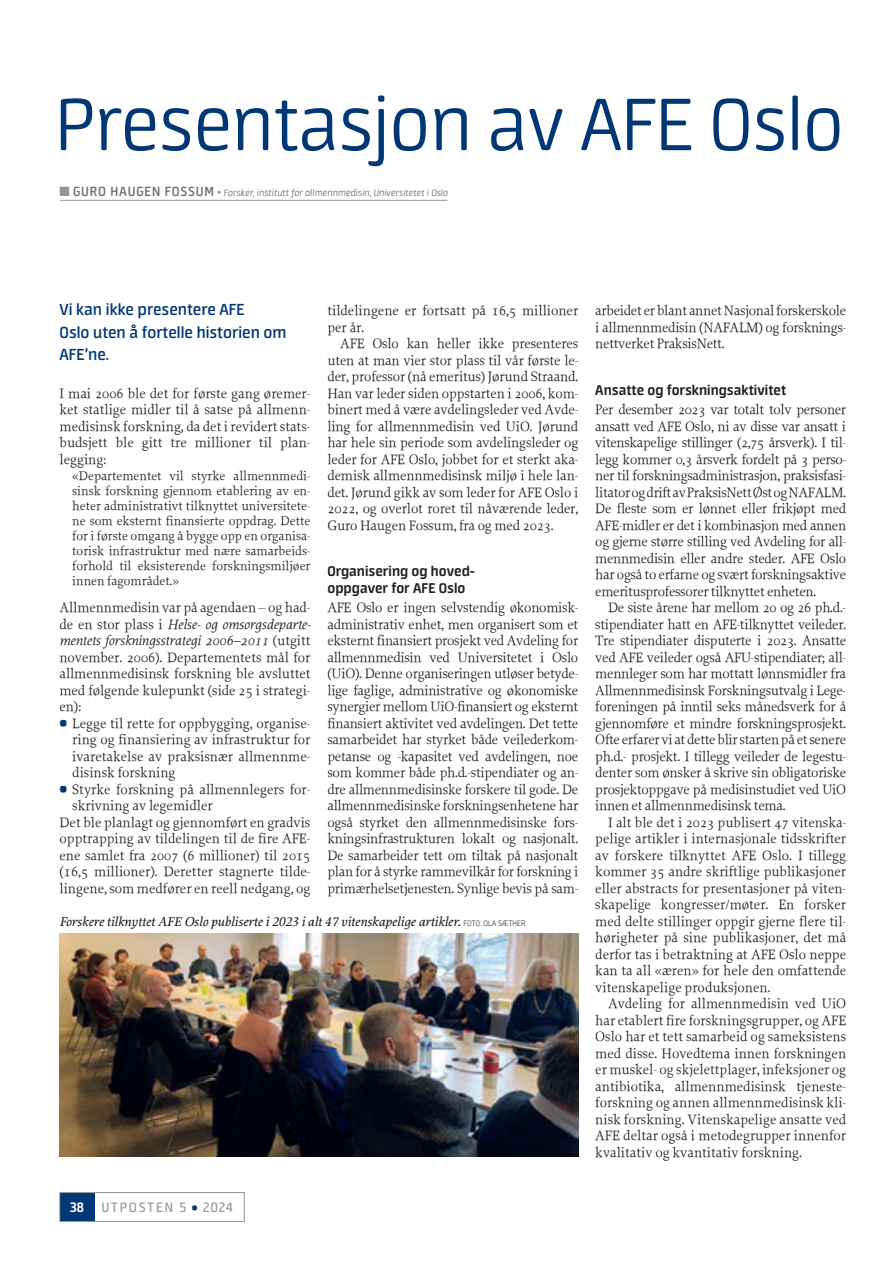
<style>
.page{position:relative;width:893px;height:1263px;background:#fff}
.page>*{position:absolute;margin:0;border:0;box-sizing:border-box;transform-origin:0 0}
.t1{font:300 84px "Neuron";letter-spacing:-.01em;color:#013775}
.t2{font:600 18px/22.5px "Neuron";color:#013775}
.t3{font:700 15.75px/16.5px "Neuron";color:#231f20}
.t4{font:15.3px "Neuron";letter-spacing:.115em;color:#939598}
.t5{font:14.25px/16.5px "Proforma";color:#231f20;text-align:justify}
.t6{font:italic 500 13.5px "Proforma";color:#231f20}
.t7{font:13.2px/15px "Proforma";color:#231f20;text-align:justify}
.t8{font:italic 300 10.5px "Neuron";color:#6c6d70}
.s1{color:#939598}
.s2{font-weight:600;font-style:normal;font-size:15px}
.s3{font-style:normal;font-size:13.5px;color:#939598}
.s4{font-style:italic}
.s5{font-family:"Neuron";font-weight:800;font-size:21.75px;color:#013775}
.s6{font-family:"Neuron";font-weight:200;font-style:normal;font-size:9px}
.s7{font-weight:700;color:#fff}
.s8{font-weight:900;color:#013775}
</style>
<div class="page">
<div style="left:60px;top:1192px;width:35px;height:29px;background:#013775"></div>
<div style="left:60px;top:1192px;width:184px;height:30px;border:1px solid #939598"></div>
<hr style="left:60px;top:200px;width:387px;height:1px;background:#939598">
<img style="left:60px;top:933px;width:518px;height:224px">
<h1 class="t1" style="left:55px;top:79px;width:790px">Presentasjon av AFE Oslo</h1>
<p class="t8" style="left:60px;top:187px;width:390px"><span class="s1">■</span> <span class="s2">GURO HAUGEN FOSSUM</span> <span class="s3">•</span> Forsker, institutt for allmennmedisin, Universitetet i Oslo</p>
<p class="t2" style="left:60px;top:298px;width:229px">Vi kan ikke presentere AFE<br>Oslo uten å fortelle historien om<br>AFE’ne.</p>
<p class="t5" style="left:60px;top:385px;width:252px">I mai 2006 ble det for første gang øremer&shy;ket statlige midler til å satse på allmenn&shy;medisinsk forskning, da det i revidert stats&shy;budsjett ble gitt tre millioner til plan&shy;legging:</p>
<p class="t7" style="left:72px;top:468px;width:240px">«Departementet vil styrke allmennmedi&shy;sinsk forskning gjennom etablering av en&shy;heter administrativt tilknyttet universitete&shy;ne som eksternt finansierte oppdrag. Dette for i første omgang å bygge opp en organisa&shy;torisk infrastruktur med nære samarbeids&shy;forhold til eksisterende forskningsmiljøer innen fagområdet.»</p>
<p class="t5" style="left:60px;top:599px;width:253px">Allmennmedisin var på agendaen – og had&shy;de en stor plass i <span class="s4">Helse- og omsorgsdeparte&shy;mentets forskningsstrategi 2006–2011</span> (utgitt november. 2006). Departementets mål for allmennmedisinsk forskning ble avsluttet med følgende kulepunkt (side 25 i strategi&shy;en):</p>
<p class="t5" style="left:72px;top:715px;width:240px;text-indent:-13px"><span class="s5">•</span> Legge til rette for oppbygging, organise&shy;ring og finansiering av infrastruktur for ivaretakelse av praksisnær allmennme&shy;disinsk forskning</p>
<p class="t5" style="left:60px;top:781px;width:252px"><span class="s5">•</span> Styrke forskning på allmennlegers for-</p>
<p class="t5" style="left:72px;top:797px;width:142px">skrivning av legemidler</p>
<p class="t5" style="left:60px;top:814px;width:252px">Det ble planlagt og gjennomført en gradvis</p>
<p class="t5" style="left:60px;top:830px;width:252px">opptrapping av tildelingen til de fire AFE-</p>
<p class="t5" style="left:60px;top:847px;width:252px">ene samlet fra 2007 (6 millioner) til 2015</p>
<p class="t5" style="left:60px;top:863px;width:252px">(16,5 millioner). Deretter stagnerte tilde-</p>
<p class="t5" style="left:60px;top:880px;width:252px">lingene, som medfører en reell nedgang, og</p>
<p class="t5" style="left:327px;top:302px;width:252px">tildelingene er fortsatt på 16,5 millioner per år.</p>
<p class="t5" style="left:327px;top:335px;width:252px;text-indent:13px">AFE Oslo kan heller ikke presenteres uten at man vier stor plass til vår første le&shy;der, professor (nå emeritus) Jørund Straand.<br>Han var leder siden oppstarten i 2006, kom&shy;binert med å være avdelingsleder ved Avde&shy;ling for allmennmedisin ved UiO. Jørund har hele sin periode som avdelingsleder og leder for AFE Oslo, jobbet for et sterkt aka&shy;demisk allmennmedisinsk miljø i hele lan&shy;det. Jørund gikk av som leder for AFE Oslo i 2022, og overlot roret til nåværende leder, Guro Haugen Fossum, fra og med 2023.</p>
<p class="t3" style="left:327px;top:563px;width:149px">Organisering og hoved&shy;oppgaver for AFE Oslo</p>
<p class="t5" style="left:327px;top:599px;width:252px">AFE Oslo er ingen selvstendig økonomisk&shy;administrativ enhet, men organisert som et eksternt finansiert prosjekt ved Avdeling for allmennmedisin ved Universitetet i Oslo (UiO). Denne organiseringen utløser betyde&shy;lige faglige, administrative og økonomiske synergier mellom UiO-finansiert og eksternt finansiert aktivitet ved avdelingen. Det tette samarbeidet har styrket både veilederkom&shy;petanse og -kapasitet ved avdelingen, noe som kommer både ph.d.-stipendiater og an&shy;dre allmennmedisinske forskere til gode. De allmennmedisinske forskningsenhetene har også styrket den allmennmedisinske fors&shy;kningsinfrastrukturen lokalt og nasjonalt.<br>De samarbeider tett om tiltak på nasjonalt plan for å styrke rammevilkår for forskning i primærhelsetjenesten. Synlige bevis på sam-</p>
<p class="t6" style="left:60px;top:913px;width:468px">Forskere tilknyttet AFE Oslo publiserte i 2023 i alt 47 vitenskapelige artikler. <span class="s6">FOTO: OLA SÆTHER</span></p>
<p class="t4" style="left:70px;top:1199px;width:165px"><span class="s7">38</span> UTPOSTEN 5 <span class="s8">•</span> 2024</p>
<p class="t5" style="left:595px;top:302px;width:252px">arbeidet er blant annet Nasjonal forskerskole i allmennmedisin (NAFALM) og forsknings&shy;nettverket PraksisNett.</p>
<p class="t3" style="left:595px;top:381px;width:192px">Ansatte og forskningsaktivitet</p>
<p class="t5" style="left:595px;top:401px;width:252px">Per desember 2023 var totalt tolv personer ansatt ved AFE Oslo, ni av disse var ansatt i vitenskapelige stillinger (2,75 årsverk). I til&shy;legg kommer 0,3 årsverk fordelt på 3 perso&shy;ner til forskningsadministrasjon, praksisfasi&shy;litator og drift av PraksisNett Øst og NAFALM.<br>De fleste som er lønnet eller frikjøpt med AFE-midler er det i kombinasjon med annen og gjerne større stilling ved Avdeling for all&shy;mennmedisin eller andre steder. AFE Oslo har også to erfarne og svært forskningsaktive emeritusprofessorer tilknyttet enheten.</p>
<p class="t5" style="left:595px;top:599px;width:252px;text-indent:13px">De siste årene har mellom 20 og 26 ph.d.- stipendiater hatt en AFE-tilknyttet veileder.<br>Tre stipendiater disputerte i 2023. Ansatte ved AFE veileder også AFU-stipendiater; all&shy;mennleger som har mottatt lønnsmidler fra Allmennmedisinsk Forskningsutvalg i Lege&shy;foreningen på inntil seks månedsverk for å gjennomføre et mindre forskningsprosjekt.<br>Ofte erfarer vi at dette blir starten på et senere ph.d.- prosjekt. I tillegg veileder de legestu&shy;denter som ønsker å skrive sin obligatoriske prosjektoppgave på medisinstudiet ved UiO innen et allmennmedisinsk tema.</p>
<p class="t5" style="left:595px;top:814px;width:252px;text-indent:13px">I alt ble det i 2023 publisert 47 vitenska&shy;pelige artikler i internasjonale tidsskrifter av forskere tilknyttet AFE Oslo. I tillegg kommer 35 andre skriftlige publikasjoner eller abstracts for presentasjoner på viten&shy;skapelige kongresser/møter. En forsker med delte stillinger oppgir gjerne flere til&shy;hørigheter på sine publikasjoner, det må derfor tas i betraktning at AFE Oslo neppe kan ta all «æren» for hele den omfattende vitenskapelige produksjonen.</p>
<p class="t5" style="left:595px;top:995px;width:252px;text-indent:13px">Avdeling for allmennmedisin ved UiO har etablert fire forskningsgrupper, og AFE Oslo har et tett samarbeid og sameksistens med disse. Hovedtema innen forskningen er muskel- og skjelettplager, infeksjoner og antibiotika, allmennmedisinsk tjeneste&shy;forskning og annen allmennmedisinsk kli&shy;nisk forskning. Vitenskapelige ansatte ved AFE deltar også i metodegrupper innenfor kvalitativ og kvantitativ forskning.</p>
</div>
